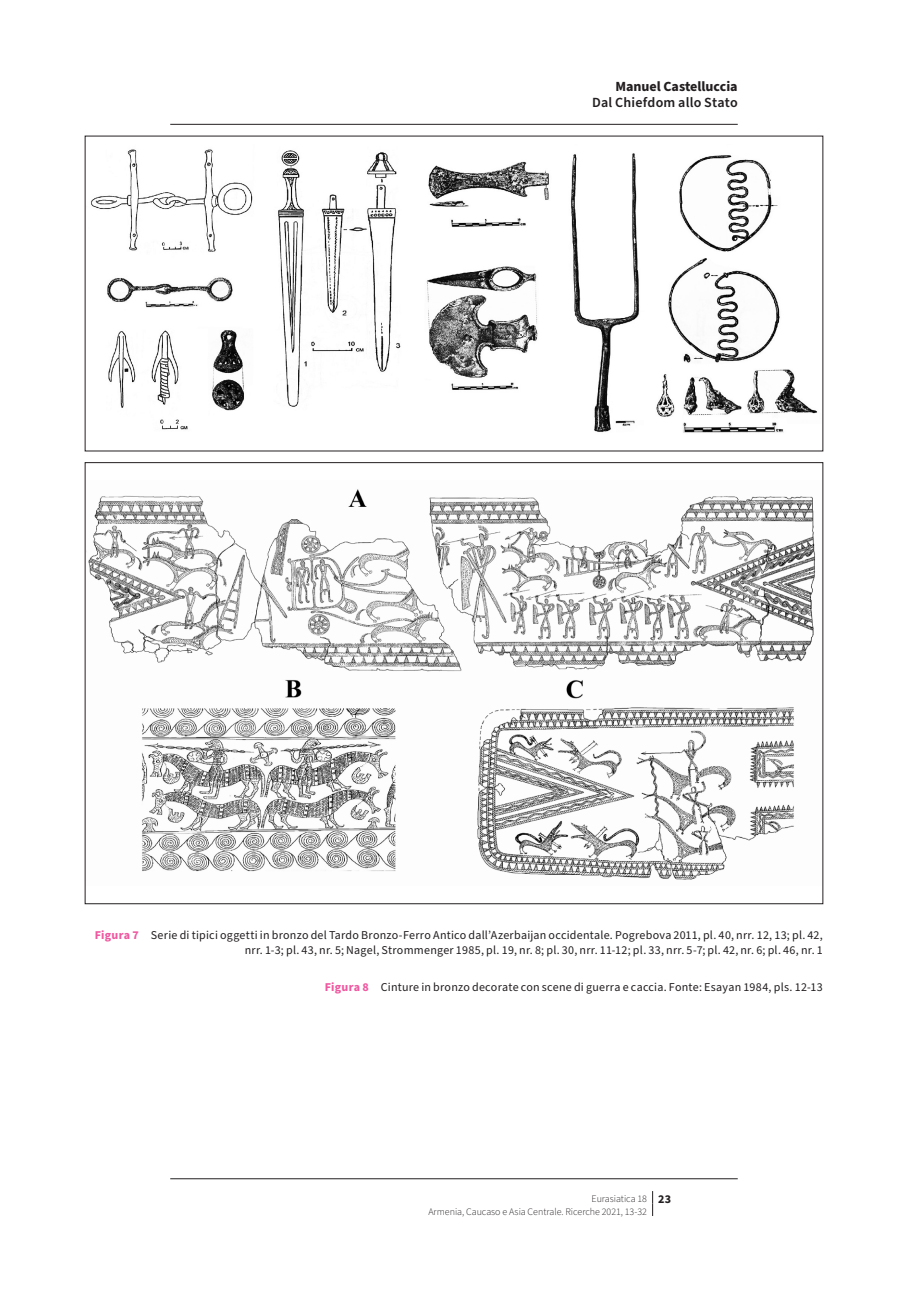
<style>
.page{position:relative;width:908px;height:1304px;background:#fff}
.page>*{position:absolute;margin:0;border:0;box-sizing:border-box;transform-origin:0 0}
.t1{font:600 14px "Source Sans Pro";letter-spacing:.015em;color:#231f20}
.t2{font:700 14px "Source Sans Pro";color:#231f20}
.t3{font:12px/15px "Source Sans Pro";letter-spacing:.02em;color:#231f20;text-align:right}
.t4{font:300 10px/12.4px "Source Sans Pro";color:#231f20}
.s1{font-weight:700;color:#ef59a1}
.s2{font-weight:700;font-size:12px}
</style>
<div class="page">
<svg style="left:652px;top:1191px;width:1px;height:25px"></svg>
<img style="left:91px;top:149px;width:726px;height:284px">
<img style="left:88px;top:489px;width:728px;height:391px">
<hr style="left:170px;top:124px;width:567px;height:1px;background:#231f20">
<hr style="left:170px;top:1178px;width:567px;height:1px;background:#231f20">
<p class="t2" style="left:615px;top:77px;width:124px">Manuel Castelluccia</p>
<p class="t1" style="left:592px;top:93px;width:147px">Dal Chiefdom allo Stato</p>
<p class="t3" style="left:95px;top:928px;width:729px"><span class="s1">Figura 7</span> Serie di tipici oggetti in bronzo del Tardo Bronzo-Ferro Antico dall’Azerbaijan occidentale. Pogrebova 2011, pl. 40, nrr. 12, 13; pl. 42, nrr. 1-3; pl. 43, nr. 5; Nagel, Strommenger 1985, pl. 19, nr. 8; pl. 30, nrr. 11-12; pl. 33, nrr. 5-7; pl. 42, nr. 6; pl. 46, nr. 1</p>
<p class="t3" style="left:324px;top:980px;width:499px"><span class="s1">Figura 8</span> Cinture in bronzo decorate con scene di guerra e caccia. Fonte: Esayan 1984, pls. 12-13</p>
<p class="t4" style="left:428px;top:1193px;width:244px;text-indent:163px">Eurasiatica 18 <span class="s2">23<br></span>Armenia, Caucaso e Asia Centrale. Ricerche 2021, 13-32</p>
</div>
